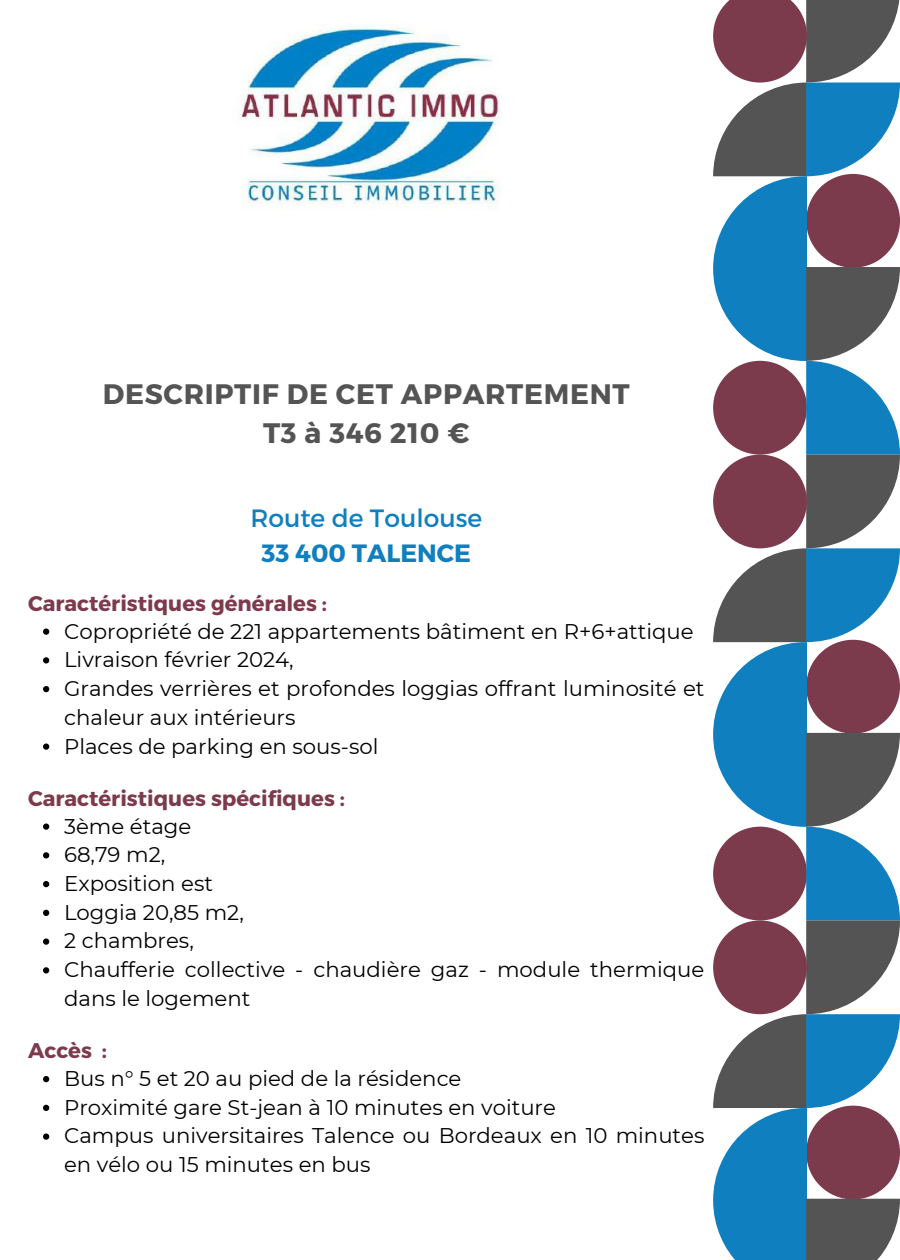
<style>
.page{position:relative;width:900px;height:1260px;background:#fff}
.page>*{position:absolute;margin:0;border:0;box-sizing:border-box;transform-origin:0 0}
.t1{font:700 28.25px/39.5px "Montserrat";letter-spacing:.025em;color:#545454;text-align:center}
.t2{font:25px "Montserrat";color:#0f7fc0}
.t3{font:700 25px "Montserrat";color:#0f7fc0}
.t4{font:21.25px/28.8px "Montserrat";color:#000}
.t5{font:700 21.25px "Montserrat";color:#7c3a4d}
</style>
<div class="page">
<svg style="left:43px;top:629px;width:6px;height:6px"></svg>
<svg style="left:43px;top:657px;width:6px;height:7px"></svg>
<svg style="left:43px;top:686px;width:6px;height:6px"></svg>
<svg style="left:43px;top:744px;width:6px;height:6px"></svg>
<svg style="left:43px;top:824px;width:6px;height:6px"></svg>
<svg style="left:43px;top:852px;width:6px;height:7px"></svg>
<svg style="left:43px;top:881px;width:6px;height:6px"></svg>
<svg style="left:43px;top:910px;width:6px;height:6px"></svg>
<svg style="left:43px;top:938px;width:6px;height:7px"></svg>
<svg style="left:43px;top:967px;width:6px;height:6px"></svg>
<svg style="left:43px;top:1076px;width:6px;height:6px"></svg>
<svg style="left:43px;top:1105px;width:6px;height:6px"></svg>
<svg style="left:43px;top:1133px;width:6px;height:7px"></svg>
<img style="left:239px;top:28px;width:260px;height:182px">
<svg style="left:713px;top:0;width:187px;height:1260px"></svg>
<h1 class="t1" style="left:103px;top:373px;width:528px">DESCRIPTIF DE CET APPARTEMENT<br>T3 à 346 210 €</h1>
<p class="t2" style="left:250px;top:502px;width:233px">Route de Toulouse</p>
<p class="t3" style="left:261px;top:537px;width:211px">33 400 TALENCE</p>
<p class="t5" style="left:28px;top:590px;width:300px">Caractéristiques générales :</p>
<p class="t4" style="left:64px;top:617px;width:642px">Copropriété de 221 appartements bâtiment en R+6+attique Livraison février 2024,<br>Grandes verrières et profondes loggias offrant luminosité et chaleur aux intérieurs<br>Places de parking en sous-sol</p>
<p class="t5" style="left:28px;top:785px;width:318px">Caractéristiques spécifiques :</p>
<p class="t4" style="left:64px;top:812px;width:642px">3ème étage<br>68,79 m2,<br>Exposition est<br>Loggia 20,85 m2,<br>2 chambres,<br>Chaufferie collective - chaudière gaz - module thermique dans le logement</p>
<p class="t5" style="left:28px;top:1037px;width:80px">Accès :</p>
<p class="t4" style="left:64px;top:1064px;width:642px">Bus n° 5 et 20 au pied de la résidence<br>Proximité gare St-jean à 10 minutes en voiture<br>Campus universitaires Talence ou Bordeaux en 10 minutes en vélo ou 15 minutes en bus</p>
</div>
